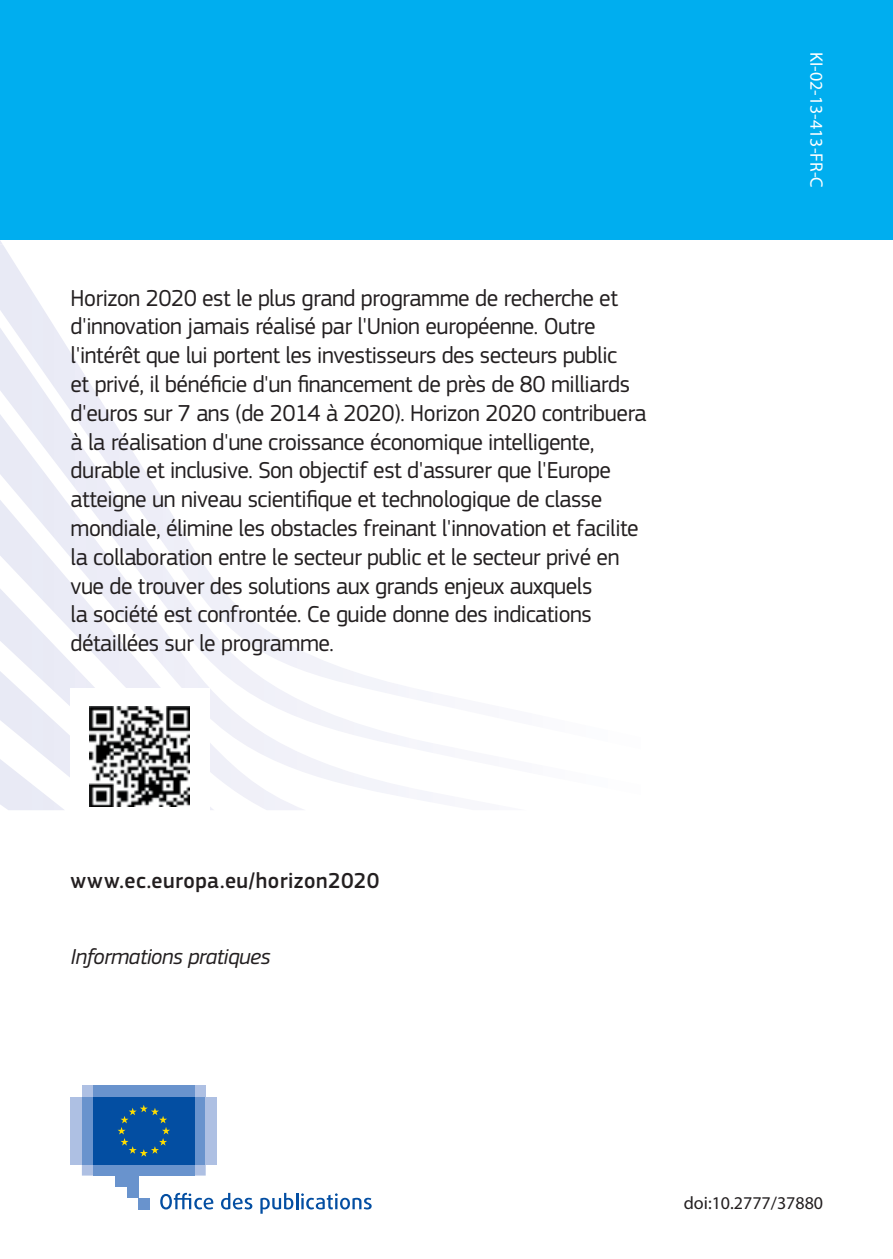
<style>
.page{position:relative;width:893px;height:1259px;background:#fff}
.page>*{position:absolute;margin:0;border:0;box-sizing:border-box;transform-origin:0 0}
.t1{font:24px/28.8px "EC Square Sans Pro";letter-spacing:-.02em;color:#231f20}
.t2{font:500 22.5px "EC Square Sans Pro";letter-spacing:.02em;color:#231f20}
.t3{font:italic 22.5px "EC Square Sans Pro";letter-spacing:-.02em;color:#231f20}
.t4{font:18px "Myriad Pro";color:#fff}
.t5{font:18px "Myriad Pro";color:#231f20}
</style>
<div class="page">
<div style="left:0;top:0;width:893px;height:240px;background:#00aeef"></div>
<svg style="left:0;top:265px;width:74px;height:93px"></svg>
<svg style="left:0;top:358px;width:431px;height:444px"></svg>
<svg style="left:0;top:449px;width:306px;height:361px"></svg>
<div style="left:70px;top:688px;width:140px;height:137px;background:#fff"></div>
<img style="left:90px;top:706px;width:100px;height:101px">
<div style="left:82px;top:1164px;width:124px;height:11px;background:#aec0e3"></div>
<div style="left:82px;top:1085px;width:124px;height:12px;background:#aec0e3"></div>
<div style="left:93px;top:1085px;width:101px;height:12px;background:#6993cd"></div>
<div style="left:93px;top:1164px;width:101px;height:11px;background:#6993cd"></div>
<div style="left:194px;top:1097px;width:12px;height:67px;background:#6993cd"></div>
<div style="left:206px;top:1097px;width:11px;height:67px;background:#aec0e3"></div>
<div style="left:82px;top:1097px;width:11px;height:67px;background:#6993cd"></div>
<div style="left:71px;top:1097px;width:11px;height:67px;background:#aec0e3"></div>
<div style="left:116px;top:1164px;width:22px;height:22px;background:#6993cd"></div>
<div style="left:127px;top:1164px;width:11px;height:34px;background:#6993cd"></div>
<div style="left:138px;top:1198px;width:11px;height:11px;background:#6993cd"></div>
<div style="left:93px;top:1097px;width:101px;height:67px;background:#034ea2"></div>
<svg style="left:118px;top:1105px;width:52px;height:51px"></svg>
<svg style="left:160px;top:1192px;width:53px;height:17px"></svg>
<svg style="left:221px;top:1193px;width:31px;height:16px"></svg>
<svg style="left:260px;top:1193px;width:112px;height:20px"></svg>
<p class="t1" style="left:71px;top:286px;width:578px">Horizon 2020 est le plus grand programme de recherche et d'innovation jamais réalisé par l'Union européenne. Outre l'intérêt que lui portent les investisseurs des secteurs public<br>et privé, il bénéficie d'un financement de près de 80 milliards d'euros sur 7 ans (de 2014 à 2020). Horizon 2020 contribuera à la réalisation d'une croissance économique intelligente, durable et inclusive. Son objectif est d'assurer que l'Europe atteigne un niveau scientifique et technologique de classe mondiale, élimine les obstacles freinant l'innovation et facilite la collaboration entre le secteur public et le secteur privé en vue de trouver des solutions aux grands enjeux auxquels<br>la société est confrontée. Ce guide donne des indications détaillées sur le programme.</p>
<p class="t2" style="left:71px;top:872px;width:310px">www.ec.europa.eu/horizon2020</p>
<p class="t3" style="left:71px;top:948px;width:201px">Informations pratiques</p>
<p class="t4" style="left:827px;top:52px;width:137px;rotate:90deg">KI-02-13-413-FR-C</p>
<p class="t5" style="left:684px;top:1192px;width:141px">doi:10.2777/37880</p>
</div>
